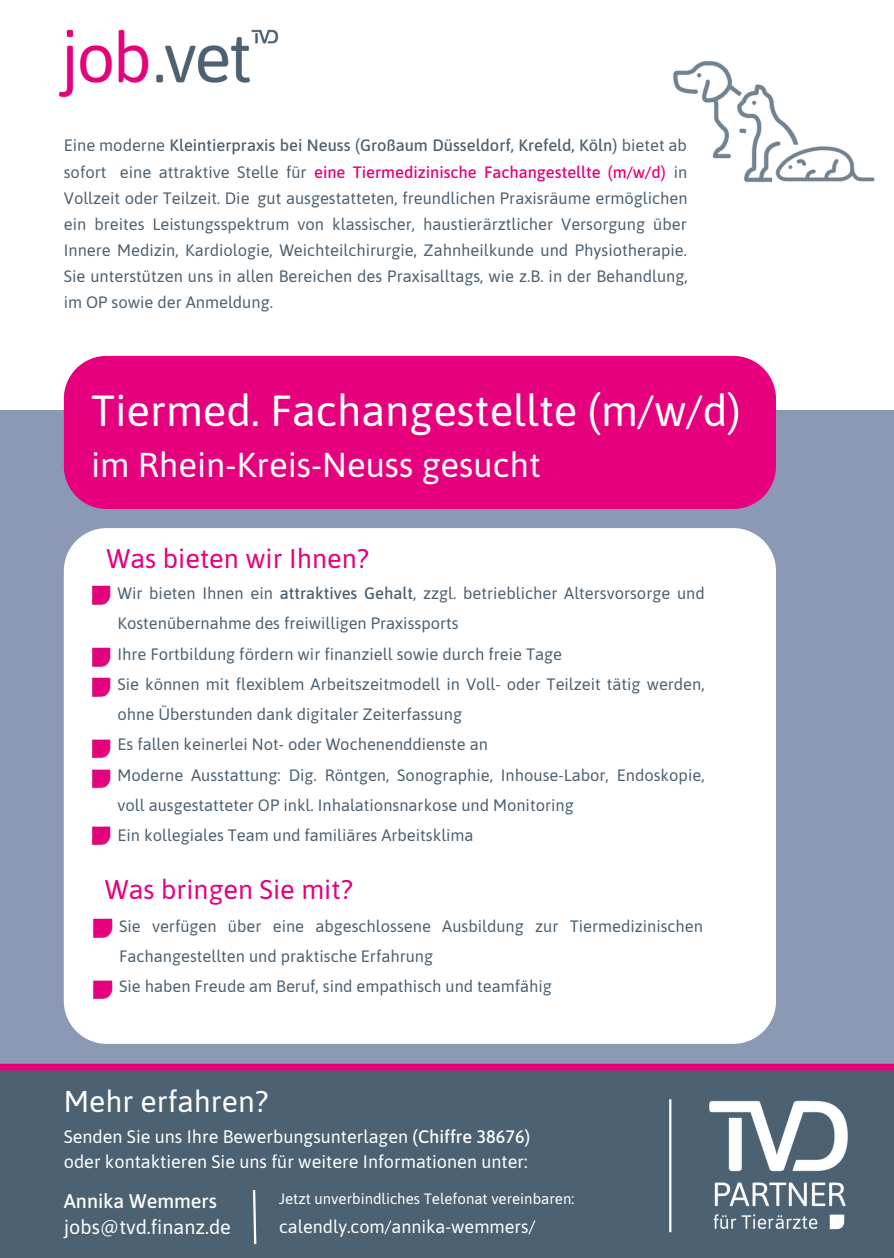
<style>
.page{position:relative;width:894px;height:1258px;background:#fff}
.page>*{position:absolute;margin:0;border:0;box-sizing:border-box;transform-origin:0 0}
.t1{font:43.5px "Asap";color:#fff}
.t2{font:34.5px "Asap";color:#fff}
.t3{font:30px "Asap";color:#fff}
.t4{font:27px "Asap";color:#e6007e}
.t5{font:19.8px "Asap";color:#fff}
.t6{font:500 19.8px "Asap";color:#fff}
.t7{font:18px/24px "Asap";color:#fff}
.t8{font:16.5px/30.3px "Asap";color:#4c6172}
.t9{font:15px "Asap";color:#fff}
.s1{font-weight:500}
.s2{font-weight:500;color:#e6007e}
</style>
<div class="page">
<div style="left:0;top:0;width:893px;height:1258px;background:#8c99b4"></div>
<div style="left:0;top:1067px;width:893px;height:191px;background:#4c6172"></div>
<div style="left:0;top:1064px;width:893px;height:6px;background:#e6007e"></div>
<div style="left:0;top:0;width:893px;height:409px;background:#fff"></div>
<img style="left:673px;top:61px;width:202px;height:122px">
<hr style="left:669px;top:1099px;width:2px;height:133px;background:#fff">
<div style="left:64px;top:528px;width:711px;height:516px;background:#fff"></div>
<img style="left:93px;top:917px;width:20px;height:22px">
<div style="left:64px;top:356px;width:711px;height:153px;background:#e6007e"></div>
<svg style="left:253px;top:1190px;width:4px;height:55px"></svg>
<img style="left:59px;top:29px;width:220px;height:69px">
<img style="left:709px;top:1100px;width:139px;height:130px">
<img style="left:93px;top:978px;width:20px;height:23px">
<img style="left:91px;top:767px;width:20px;height:23px">
<img style="left:91px;top:676px;width:20px;height:22px">
<img style="left:91px;top:737px;width:20px;height:23px">
<img style="left:91px;top:584px;width:20px;height:22px">
<img style="left:91px;top:646px;width:20px;height:22px">
<img style="left:91px;top:824px;width:20px;height:23px">
<p class="t8" style="left:64px;top:132px;width:625px;line-height:26.1px;text-align:justify">Eine moderne <span class="s1">Kleintierpraxis bei Neuss (Großaum Düsseldorf, Krefeld, Köln)</span> bietet ab sofort eine attraktive Stelle für <span class="s2">eine Tiermedizinische Fachangestellte (m/w/d)</span> in Vollzeit oder Teilzeit. Die gut ausgestatteten, freundlichen Praxisräume ermöglichen ein breites Leistungsspektrum von klassischer, haustierärztlicher Versorgung über Innere Medizin, Kardiologie, Weichteilchirurgie, Zahnheilkunde und Physiotherapie.<br>Sie unterstützen uns in allen Bereichen des Praxisalltags, wie z.B. in der Behandlung, im OP sowie der Anmeldung.</p>
<h1 class="t1" style="left:91px;top:385px;width:650px">Tiermed. Fachangestellte (m/w/d)</h1>
<h2 class="t2" style="left:91px;top:445px;width:451px">im Rhein-Kreis-Neuss gesucht</h2>
<h3 class="t4" style="left:107px;top:543px;width:263px">Was bieten wir Ihnen?</h3>
<p class="t8" style="left:117px;top:578px;width:588px">Wir bieten Ihnen ein <span class="s1">attraktives Gehalt</span>, zzgl. betrieblicher Altersvorsorge und Kostenübernahme des freiwilligen Praxissports<br>Ihre Fortbildung fördern wir finanziell sowie durch freie Tage<br>Sie können mit flexiblem Arbeitszeitmodell in Voll- oder Teilzeit tätig werden, ohne Überstunden dank digitaler Zeiterfassung<br>Es fallen keinerlei Not- oder Wochenenddienste an<br>Moderne Ausstattung: Dig. Röntgen, Sonographie, Inhouse-Labor, Endoskopie, voll ausgestatteter OP inkl. Inhalationsnarkose und Monitoring<br>Ein kollegiales Team und familiäres Arbeitsklima</p>
<h3 class="t4" style="left:105px;top:874px;width:249px">Was bringen Sie mit?</h3>
<p class="t8" style="left:119px;top:911px;width:585px">Sie verfügen über eine abgeschlossene Ausbildung zur Tiermedizinischen<br>Fachangestellten und praktische Erfahrung<br>Sie haben Freude am Beruf, sind empathisch und teamfähig</p>
<h3 class="t3" style="left:64px;top:1084px;width:206px">Mehr erfahren?</h3>
<p class="t7" style="left:64px;top:1125px;width:468px">Senden Sie uns Ihre Bewerbungsunterlagen <span class="s1">(Chiffre 38676) </span>oder kontaktieren Sie uns für weitere Informationen unter:</p>
<p class="t6" style="left:64px;top:1189px;width:155px">Annika Wemmers</p>
<p class="t5" style="left:64px;top:1215px;width:168px">jobs@tvd.finanz.de</p>
<p class="t9" style="left:279px;top:1190px;width:296px">Jetzt unverbindliches Telefonat vereinbaren:</p>
<p class="t7" style="left:279px;top:1214px;width:257px">calendly.com/annika-wemmers/</p>
</div>
